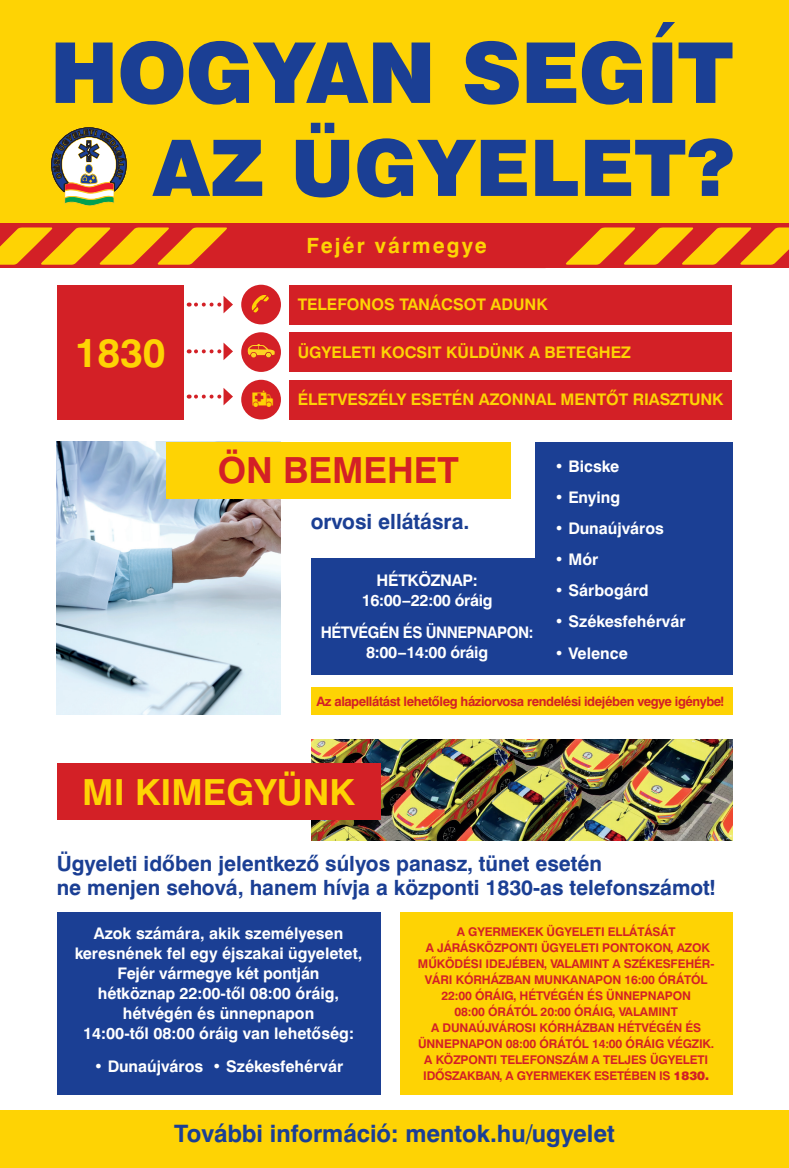
<style>
.page{position:relative;width:789px;height:1168px;background:#fff}
.page>*{position:absolute;margin:0;border:0;box-sizing:border-box;transform-origin:0 0}
.t1{font:84px "Swiss 721 Blk PFL";letter-spacing:-.01em;color:#1b3f94}
.t2{font:78px "Swiss 721 Blk PFL";color:#1b3f94}
.t3{font:700 40px "Swiss 721 PFL";color:#fed304}
.t4{font:700 36px "Swiss 721 PFL";color:#fed304}
.t5{font:700 36px "Swiss 721 PFL";color:#d32026}
.t6{font:700 24px "Swiss 721 PFL";color:#1b3f94}
.t7{font:700 21px/24px "Swiss 721 PFL";color:#1b3f94}
.t8{font:700 21px "Swiss 721 PFL";letter-spacing:.1em;color:#fed304}
.t9{font:700 16px/20px "Swiss 721 PFL";color:#fff;text-align:center}
.t10{font:700 16px "Swiss 721 PFL";color:#fed304}
.t11{font:700 16px "Swiss 721 PFL";letter-spacing:-.02em;color:#fff}
.t12{font:700 16px "Swiss 721 PFL";letter-spacing:-.03em;color:#fff;scale:.94 1}
.t13{font:700 13px "Swiss 721 PFL";letter-spacing:-.03em;color:#d32026}
.t14{font:700 12px/16px "Swiss 721 PFL";letter-spacing:-.01em;color:#d32026;text-align:center}
.s1{font-family:"Swiss 721 Blk PFL";font-weight:400}
</style>
<div class="page">
<div style="left:0;top:1110px;width:788px;height:58px;background:#fed304"></div>
<div style="left:0;top:0;width:788px;height:252px;background:#fed304"></div>
<svg style="left:51px;top:127px;width:76px;height:79px"></svg>
<div style="left:57px;top:913px;width:323px;height:182px;background:#1b3f94"></div>
<div style="left:400px;top:913px;width:331px;height:182px;background:#fed304"></div>
<svg style="left:188px;top:296px;width:45px;height:17px"></svg>
<div style="left:57px;top:285px;width:126px;height:135px;background:#d32026"></div>
<div style="left:289px;top:285px;width:442px;height:39px;background:#d32026"></div>
<div style="left:289px;top:332px;width:442px;height:40px;background:#d32026"></div>
<div style="left:289px;top:380px;width:442px;height:40px;background:#d32026"></div>
<svg style="left:188px;top:343px;width:45px;height:17px"></svg>
<svg style="left:188px;top:388px;width:45px;height:17px"></svg>
<div style="left:241px;top:332px;width:40px;height:40px;background:#d32026;border-radius:50%"></div>
<svg style="left:247px;top:344px;width:27px;height:13px"></svg>
<div style="left:241px;top:285px;width:40px;height:39px;background:#d32026;border-radius:50%"></div>
<svg style="left:251px;top:295px;width:18px;height:18px"></svg>
<div style="left:241px;top:380px;width:40px;height:39px;background:#d32026;border-radius:50%"></div>
<img style="left:311px;top:740px;width:420px;height:101px">
<img style="left:57px;top:442px;width:224px;height:273px">
<div style="left:166px;top:442px;width:344px;height:57px;background:#fed304"></div>
<div style="left:57px;top:763px;width:323px;height:57px;background:#d32026"></div>
<div style="left:534px;top:442px;width:197px;height:232px;background:#1b3f94"></div>
<div style="left:310px;top:558px;width:233px;height:116px;background:#1b3f94"></div>
<div style="left:310px;top:688px;width:421px;height:27px;background:#fed304"></div>
<svg style="left:0;top:224px;width:788px;height:44px"></svg>
<p class="t1" style="left:50px;top:22px;width:684px">HOGYAN SEGÍT</p>
<p class="t2" style="left:152px;top:121px;width:583px">AZ ÜGYELET?</p>
<p class="t3" style="left:75px;top:328px;width:92px">1830</p>
<p class="t8" style="left:306px;top:233px;width:181px">Fejér vármegye</p>
<p class="t10" style="left:297px;top:295px;width:251px">TELEFONOS TANÁCSOT ADUNK</p>
<p class="t10" style="left:297px;top:342px;width:334px">ÜGYELETI KOCSIT KÜLDÜNK A BETEGHEZ</p>
<p class="t10" style="left:297px;top:390px;width:427px">ÉLETVESZÉLY ESETÉN AZONNAL MENTŐT RIASZTUNK</p>
<p class="t5" style="left:218px;top:449px;width:242px">ÖN BEMEHET</p>
<p class="t9" style="left:554px;top:456px;width:66px">• Bicske</p>
<p class="t9" style="left:554px;top:487px;width:67px">• Enying</p>
<p class="t9" style="left:554px;top:518px;width:111px">• Dunaújváros</p>
<p class="t9" style="left:554px;top:549px;width:45px">• Mór</p>
<p class="t9" style="left:554px;top:580px;width:96px">• Sárbogárd</p>
<p class="t9" style="left:554px;top:611px;width:132px">• Székesfehérvár</p>
<p class="t9" style="left:554px;top:643px;width:75px">• Velence</p>
<p class="t13" style="left:316px;top:693px;width:409px">Az alapellátást lehetőleg háziorvosa rendelési idejében vegye igénybe!</p>
<p class="t7" style="left:310px;top:509px;width:160px">orvosi ellátásra.</p>
<p class="t11" style="left:376px;top:570px;width:102px">HÉTKÖZNAP:</p>
<p class="t11" style="left:361px;top:590px;width:132px">16:00–22:00 óráig</p>
<p class="t12" style="left:320px;top:623px;width:227px">HÉTVÉGÉN ÉS ÜNNEPNAPON:</p>
<p class="t11" style="left:366px;top:643px;width:123px">8:00–14:00 óráig</p>
<p class="t4" style="left:82px;top:770px;width:274px">MI KIMEGYÜNK</p>
<p class="t7" style="left:57px;top:852px;width:660px">Ügyeleti időben jelentkező súlyos panasz, tünet esetén<br>ne menjen sehová, hanem hívja a központi 1830-as telefonszámot!</p>
<p class="t9" style="left:75px;top:923px;width:289px">Azok számára, akik személyesen keresnének fel egy éjszakai ügyeletet,<br>Fejér vármegye két pontján<br>hétköznap 22:00-től 08:00 óráig, hétvégén és ünnepnapon<br>14:00-től 08:00 óráig van lehetőség:</p>
<p class="t14" style="left:417px;top:924px;width:298px">A GYERMEKEK ÜGYELETI ELLÁTÁSÁT<br>A JÁRÁSKÖZPONTI ÜGYELETI PONTOKON, AZOK MŰKÖDÉSI IDEJÉBEN, VALAMINT A SZÉKESFEHÉR-VÁRI KÓRHÁZBAN MUNKANAPON 16:00 ÓRÁTÓL 22:00 ÓRÁIG, HÉTVÉGÉN ÉS ÜNNEPNAPON<br>08:00 ÓRÁTÓL 20:00 ÓRÁIG, VALAMINT<br>A DUNAÚJVÁROSI KÓRHÁZBAN HÉTVÉGÉN ÉS ÜNNEPNAPON 08:00 ÓRÁTÓL 14:00 ÓRÁIG VÉGZIK.<br>A KÖZPONTI TELEFONSZÁM A TELJES ÜGYELETI IDŐSZAKBAN, A GYERMEKEK ESETÉBEN IS <span class="s1">1830.</span></p>
<p class="t9" style="left:94px;top:1057px;width:250px">• Dunaújváros • Székesfehérvár</p>
<p class="t6" style="left:174px;top:1118px;width:442px">További információ: mentok.hu/ugyelet</p>
</div>
